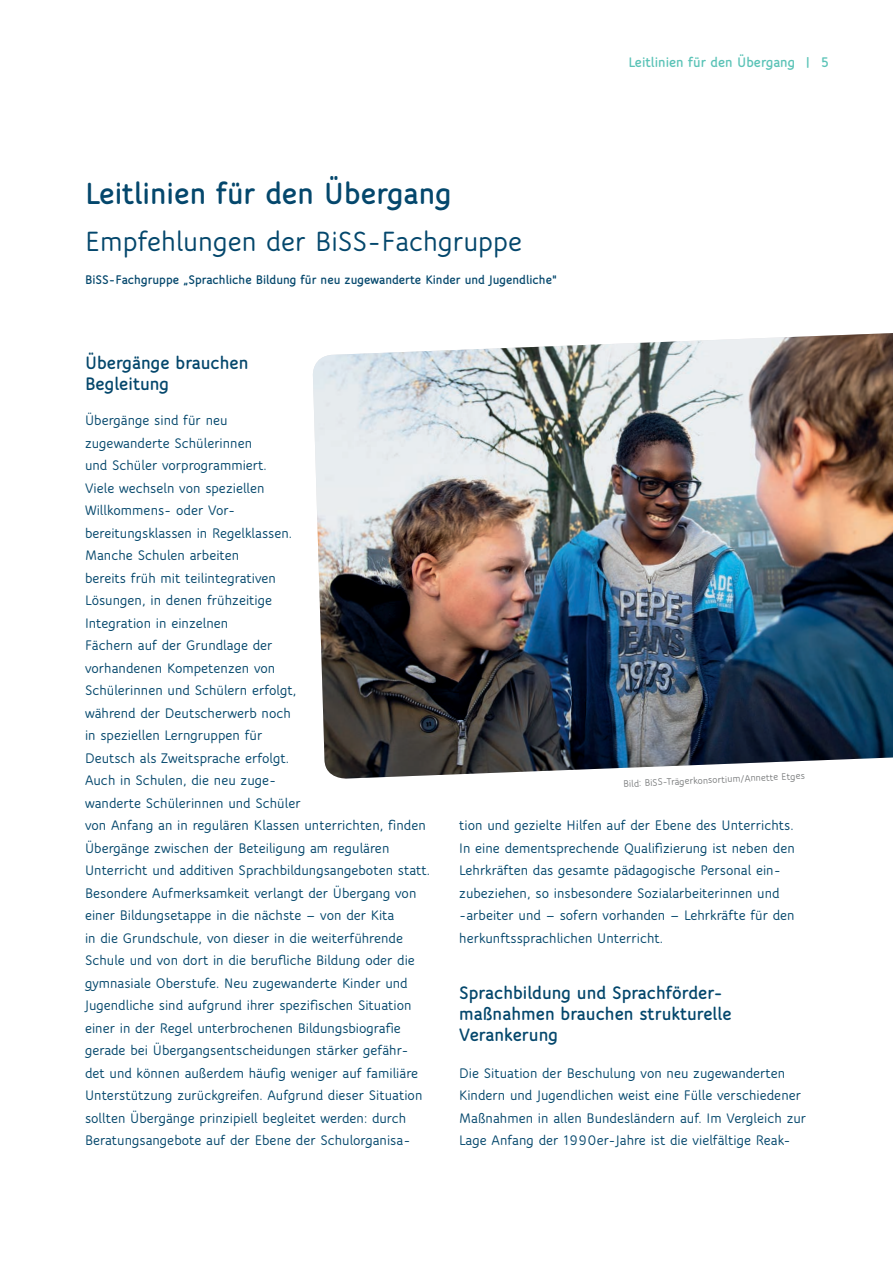
<style>
.page{position:relative;width:893px;height:1263px;background:#fff}
.page>*{position:absolute;margin:0;border:0;box-sizing:border-box;transform-origin:0 0}
.t1{font:800 33px "Speak Pro";color:#04476c}
.t2{font:700 30px "Speak Pro";color:#04476c}
.t3{font:800 19.5px/21px "Speak Pro";color:#04476c}
.t4{font:700 15px/22.5px "Speak Pro";color:#04476c}
.t5{font:800 15px "Speak Pro";color:#5bc3b7}
.t6{font:800 13.5px "Speak Pro";color:#04476c}
.t7{font:700 10.5px "Speak Pro";color:#7d7f80}
</style>
<div class="page">
<img style="left:313px;top:333px;width:580px;height:446px">
<h1 class="t1" style="left:85px;top:173px;width:368px">Leitlinien für den Übergang</h1>
<h2 class="t2" style="left:85px;top:224px;width:439px">Empfehlungen der BiSS-Fachgruppe</h2>
<p class="t6" style="left:85px;top:272px;width:473px">BiSS-Fachgruppe „Sprachliche Bildung für neu zugewanderte Kinder und Jugendliche"</p>
<p class="t5" style="left:629px;top:53px;width:202px">Leitlinien für den Übergang | 5</p>
<h3 class="t3" style="left:85px;top:352px;width:165px">Übergänge brauchen<br>Begleitung</h3>
<p class="t4" style="left:85px;top:409px;width:347px">Übergänge sind für neu<br>zugewanderte Schülerinnen<br>und Schüler vorprogrammiert.<br>Viele wechseln von speziellen<br>Willkommens- oder Vor-<br>bereitungsklassen in Regelklassen.<br>Manche Schulen arbeiten<br>bereits früh mit teilintegrativen<br>Lösungen, in denen frühzeitige<br>Integration in einzelnen<br>Fächern auf der Grundlage der<br>vorhandenen Kompetenzen von<br>Schülerinnen und Schülern erfolgt,<br>während der Deutscherwerb noch<br>in speziellen Lerngruppen für<br>Deutsch als Zweitsprache erfolgt.<br>Auch in Schulen, die neu zuge-<br>wanderte Schülerinnen und Schüler<br>von Anfang an in regulären Klassen unterrichten, finden Übergänge zwischen der Beteiligung am regulären Unterricht und additiven Sprachbildungsangeboten statt.<br>Besondere Aufmerksamkeit verlangt der Übergang von einer Bildungsetappe in die nächste — von der Kita<br>in die Grundschule, von dieser in die weiterführende Schule und von dort in die berufliche Bildung oder die gymnasiale Oberstufe. Neu zugewanderte Kinder und Jugendliche sind aufgrund ihrer spezifischen Situation einer in der Regel unterbrochenen Bildungsbiografie gerade bei Übergangsentscheidungen stärker gefähr&shy;det und können außerdem häufig weniger auf familiäre Unterstützung zurückgreifen. Aufgrund dieser Situation sollten Übergänge prinzipiell begleitet werden: durch Beratungsangebote auf der Ebene der Schulorganisa-</p>
<p class="t7" style="left:623px;top:777px;width:183px;rotate:-2deg">Bild: BiSS-Trägerkonsortium/Annette Etges</p>
<p class="t4" style="left:459px;top:814px;width:337px">tion und gezielte Hilfen auf der Ebene des Unterrichts.<br>In eine dementsprechende Qualifizierung ist neben den Lehrkräften das gesamte pädagogische Personal ein&shy;zubeziehen, so insbesondere Sozialarbeiterinnen und -arbeiter und — sofern vorhanden — Lehrkräfte für den herkunftssprachlichen Unterricht.</p>
<h3 class="t3" style="left:459px;top:982px;width:274px">Sprachbildung und Sprachförder&shy;maßnahmen brauchen strukturelle<br>Verankerung</h3>
<p class="t4" style="left:459px;top:1062px;width:348px">Die Situation der Beschulung von neu zugewanderten Kindern und Jugendlichen weist eine Fülle verschiedener Maßnahmen in allen Bundesländern auf. Im Vergleich zur Lage Anfang der 1990er-Jahre ist die vielfältige Reak-</p>
</div>
